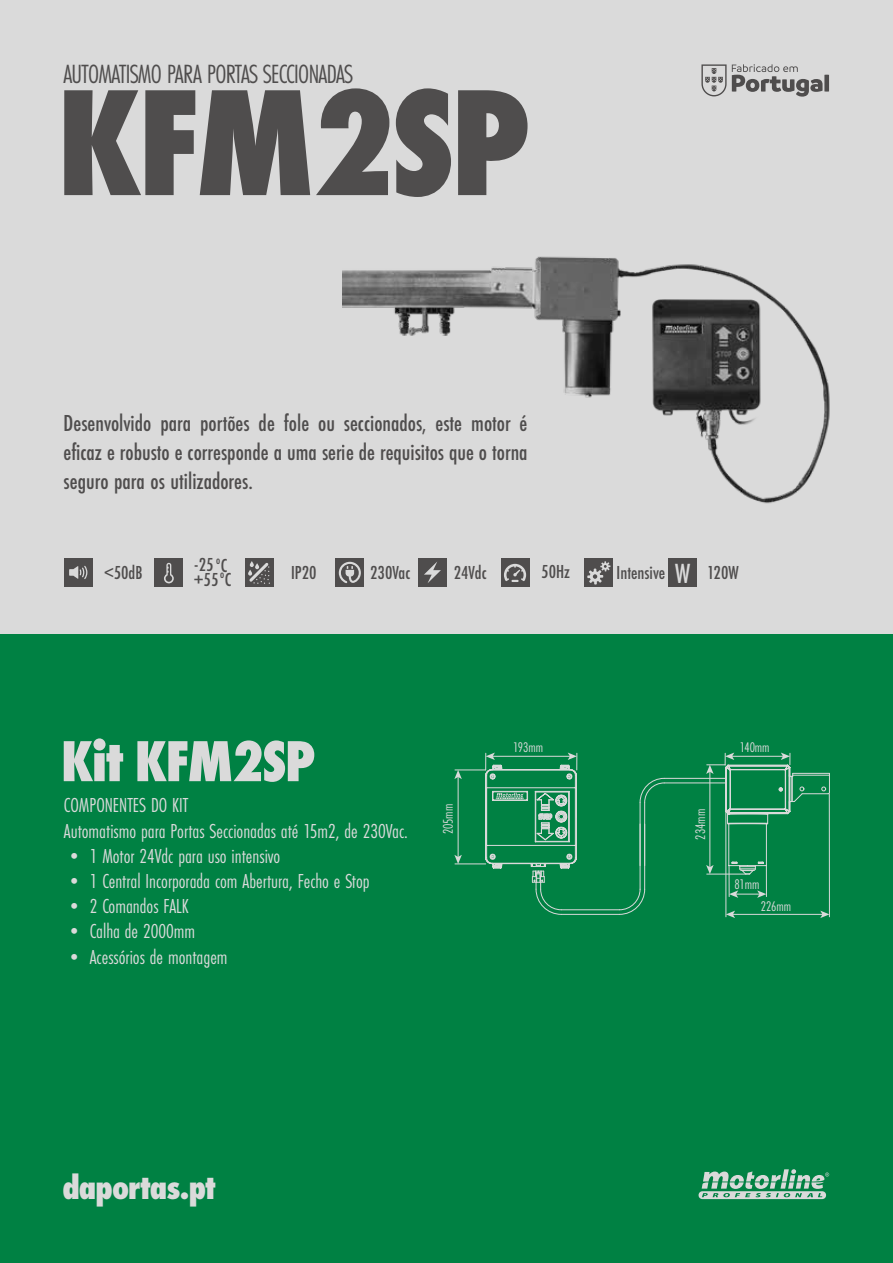
<style>
.page{position:relative;width:893px;height:1263px;background:#fff}
.page>*{position:absolute;margin:0;border:0;box-sizing:border-box;transform-origin:0 0}
.t1{font:800 157.2px "Futura PT Cond";letter-spacing:-.025em;color:#4f4d4d}
.t2{font:800 60px "Futura PT Cond";letter-spacing:-.025em;color:#dadada}
.t3{font:800 35.1px "Futura PT Cond";letter-spacing:-.025em;color:#dadada}
.t4{font:27.3px "Futura PT Cond";letter-spacing:-.025em;color:#4f4d4d}
.t5{font:500 24px/28.8px "Futura PT Cond";color:#4f4d4d;text-align:justify}
.t6{font:21px/25.2px "Futura PT Cond";color:#dadada}
.t7{font:500 19.5px/15.3px "Futura PT Cond";color:#4f4d4d}
.t8{font:14.55px "Futura PT Cond";color:#dadada}
.s1{font-size:28.8px;color:#dadada}
</style>
<div class="page">
<div style="left:0;top:0;width:893px;height:732px;background:#dadada"></div>
<div style="left:0;top:635px;width:893px;height:628px;background:#008143"></div>
<svg style="left:701px;top:64px;width:128px;height:33px"></svg>
<div style="left:336px;top:558px;width:28px;height:29px;background:#4f4d4d"></div>
<svg style="left:339px;top:562px;width:22px;height:21px"></svg>
<div style="left:245px;top:558px;width:29px;height:29px;background:#4f4d4d"></div>
<div style="left:155px;top:558px;width:28px;height:29px;background:#4f4d4d"></div>
<div style="left:64px;top:558px;width:29px;height:29px;background:#4f4d4d"></div>
<div style="left:418px;top:558px;width:29px;height:29px;background:#4f4d4d"></div>
<svg style="left:424px;top:562px;width:17px;height:21px"></svg>
<div style="left:501px;top:559px;width:28px;height:28px;background:#4f4d4d"></div>
<svg style="left:504px;top:564px;width:22px;height:18px"></svg>
<div style="left:585px;top:559px;width:28px;height:28px;background:#4f4d4d"></div>
<svg style="left:587px;top:561px;width:23px;height:23px"></svg>
<svg style="left:69px;top:566px;width:18px;height:13px"></svg>
<svg style="left:164px;top:563px;width:10px;height:20px"></svg>
<svg style="left:248px;top:561px;width:22px;height:23px"></svg>
<svg style="left:699px;top:1169px;width:130px;height:30px"></svg>
<div style="left:668px;top:558px;width:29px;height:29px;background:#4f4d4d"></div>
<img style="left:342px;top:256px;width:488px;height:248px">
<hr style="left:455px;top:770px;width:31px;height:1px;background:#dadada">
<hr style="left:455px;top:864px;width:31px;height:1px;background:#dadada">
<hr style="left:458px;top:776px;width:1px;height:81px;background:#dadada">
<svg style="left:454px;top:770px;width:8px;height:9px"></svg>
<svg style="left:454px;top:855px;width:8px;height:9px"></svg>
<svg style="left:485px;top:752px;width:345px;height:166px"></svg>
<h3 class="t4" style="left:63px;top:58px;width:291px">AUTOMATISMO PARA PORTAS SECCIONADAS</h3>
<h1 class="t1" style="left:57px;top:50px;width:475px">KFM2SP</h1>
<p class="t5" style="left:64px;top:409px;width:465px">Desenvolvido para portões de fole ou seccionados, este motor é eficaz e robusto e corresponde a uma serie de requisitos que o torna seguro para os utilizadores.</p>
<p class="t7" style="left:194px;top:557px;width:39px">-25 <sup>o</sup> C +55<sup>o</sup>C</p>
<p class="t7" style="left:675px;top:565px;width:65px"><span class="s1">W</span> 120W</p>
<p class="t7" style="left:104px;top:565px;width:40px">&lt;50dB</p>
<p class="t7" style="left:291px;top:565px;width:27px">IP20</p>
<p class="t7" style="left:370px;top:565px;width:42px">230Vac</p>
<p class="t7" style="left:454px;top:564px;width:35px">24Vdc</p>
<p class="t7" style="left:541px;top:564px;width:30px">50Hz</p>
<p class="t7" style="left:617px;top:565px;width:50px">Intensive</p>
<h2 class="t2" style="left:61px;top:726px;width:256px">Kit KFM2SP</h2>
<p class="t6" style="left:64px;top:793px;width:346px">COMPONENTES DO KIT<br>Automatismo para Portas Seccionadas até 15m2, de 230Vac.</p>
<p class="t6" style="left:64px;top:843px;width:218px">• 1 Motor 24Vdc para uso intensivo</p>
<p class="t6" style="left:64px;top:868px;width:307px">• 1 Central Incorporada com Abertura, Fecho e Stop</p>
<p class="t6" style="left:64px;top:894px;width:126px">• 2 Comandos FALK</p>
<p class="t6" style="left:64px;top:919px;width:133px">• Calha de 2000mm</p>
<p class="t6" style="left:64px;top:944px;width:165px">• Acessórios de montagem</p>
<p class="t8" style="left:513px;top:738px;width:31px">193mm</p>
<p class="t8" style="left:740px;top:738px;width:31px">140mm</p>
<p class="t8" style="left:440px;top:834px;width:32px;rotate:-90deg">205mm</p>
<p class="t8" style="left:692px;top:840px;width:32px;rotate:-90deg">234mm</p>
<p class="t8" style="left:734px;top:876px;width:26px">81mm</p>
<p class="t8" style="left:761px;top:898px;width:32px">226mm</p>
<h3 class="t3" style="left:62px;top:1166px;width:155px">daportas.pt</h3>
</div>
